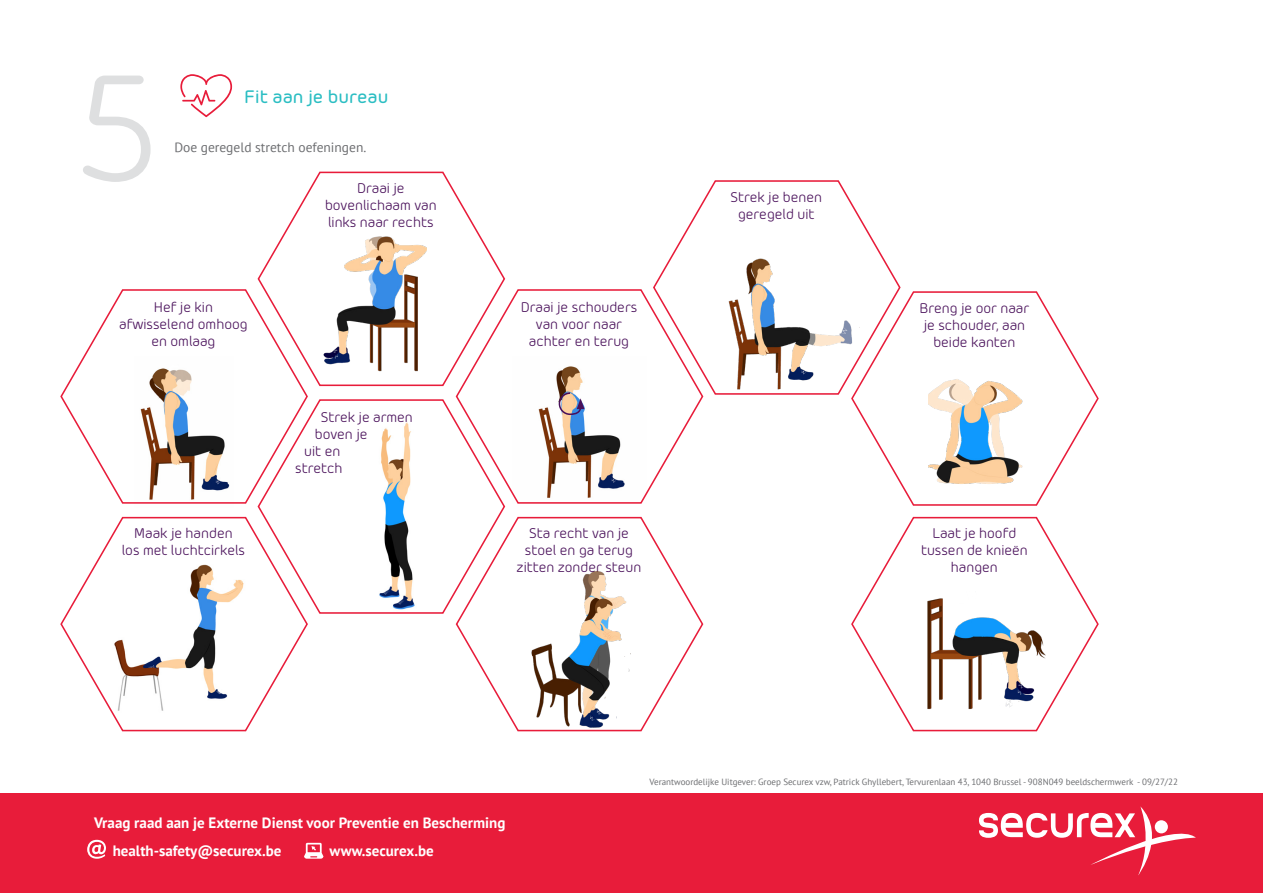
<style>
.page{position:relative;width:1263px;height:893px;background:#fff}
.page>*{position:absolute;margin:0;border:0;box-sizing:border-box;transform-origin:0 0}
.t1{font:150px "Morebi Rounded";color:#dedfe0}
.t2{font:500 18px "Morebi Rounded";color:#2cbec3}
.t3{font:700 15px/28.5px "PT Sans";color:#fff}
.t4{font:13.95px/17.1px "Morebi Rounded";color:#49105a;text-align:center}
.t5{font:13.5px "PT Sans";color:#6d6e71}
.t6{font:9px "PT Sans";color:#6d6e71}
</style>
<div class="page">
<svg style="left:180px;top:74px;width:52px;height:43px"></svg>
<svg style="left:60px;top:289px;width:248px;height:215px"></svg>
<svg style="left:257px;top:398px;width:249px;height:216px"></svg>
<svg style="left:60px;top:515px;width:249px;height:217px"></svg>
<svg style="left:851px;top:291px;width:248px;height:215px"></svg>
<img style="left:928px;top:370px;width:100px;height:121px">
<svg style="left:455px;top:289px;width:249px;height:215px"></svg>
<svg style="left:558px;top:392px;width:26px;height:24px"></svg>
<svg style="left:455px;top:515px;width:249px;height:217px"></svg>
<img style="left:528px;top:572px;width:103px;height:158px">
<svg style="left:257px;top:171px;width:249px;height:216px"></svg>
<img style="left:317px;top:214px;width:109px;height:163px">
<svg style="left:652px;top:180px;width:249px;height:215px"></svg>
<img style="left:702px;top:235px;width:157px;height:161px">
<svg style="left:851px;top:516px;width:248px;height:216px"></svg>
<img style="left:917px;top:591px;width:134px;height:126px">
<div style="left:0;top:794px;width:1263px;height:99px;background:#e81c3a"></div>
<svg style="left:87px;top:840px;width:19px;height:19px"></svg>
<svg style="left:304px;top:843px;width:19px;height:16px"></svg>
<svg style="left:979px;top:806px;width:217px;height:69px"></svg>
<h1 class="t1" style="left:75px;top:26px;width:87px">5</h1>
<p class="t2" style="left:244px;top:83px;width:146px">Fit aan je bureau</p>
<p class="t5" style="left:174px;top:139px;width:193px">Doe geregeld stretch oefeningen.</p>
<p class="t4" style="left:325px;top:179px;width:113px">Draai je bovenlichaam van links naar rechts</p>
<p class="t4" style="left:730px;top:187px;width:93px">Strek je benen geregeld uit</p>
<p class="t4" style="left:119px;top:298px;width:130px">Hef je kin afwisselend omhoog en omlaag</p>
<p class="t4" style="left:122px;top:524px;width:125px">Maak je handen<br>los met luchtcirkels</p>
<p class="t4" style="left:321px;top:408px;width:94px">Strek je armen</p>
<p class="t4" style="left:315px;top:425px;width:54px">boven je</p>
<p class="t4" style="left:304px;top:442px;width:38px">uit en</p>
<p class="t4" style="left:295px;top:459px;width:49px">stretch</p>
<p class="t4" style="left:521px;top:298px;width:118px">Draai je schouders van voor naar achter en terug</p>
<p class="t4" style="left:517px;top:524px;width:126px">Sta recht van je stoel en ga terug zitten zonder steun</p>
<p class="t4" style="left:919px;top:298px;width:111px">Breng je oor naar je schouder, aan beide kanten</p>
<p class="t4" style="left:921px;top:524px;width:108px">Laat je hoofd tussen de knieën hangen</p>
<p class="t3" style="left:113px;top:808px;width:394px;text-indent:-19px">Vraag raad aan je Externe Dienst voor Preventie en Bescherming health-safety@securex.be</p>
<p class="t3" style="left:330px;top:836px;width:106px">www.securex.be</p>
<p class="t6" style="left:649px;top:776px;width:530px">Verantwoordelijke Uitgever: Groep Securex vzw, Patrick Ghyllebert, Tervurenlaan 43, 1040 Brussel - 908N049 beeldschermwerk - 09/27/22</p>
</div>
